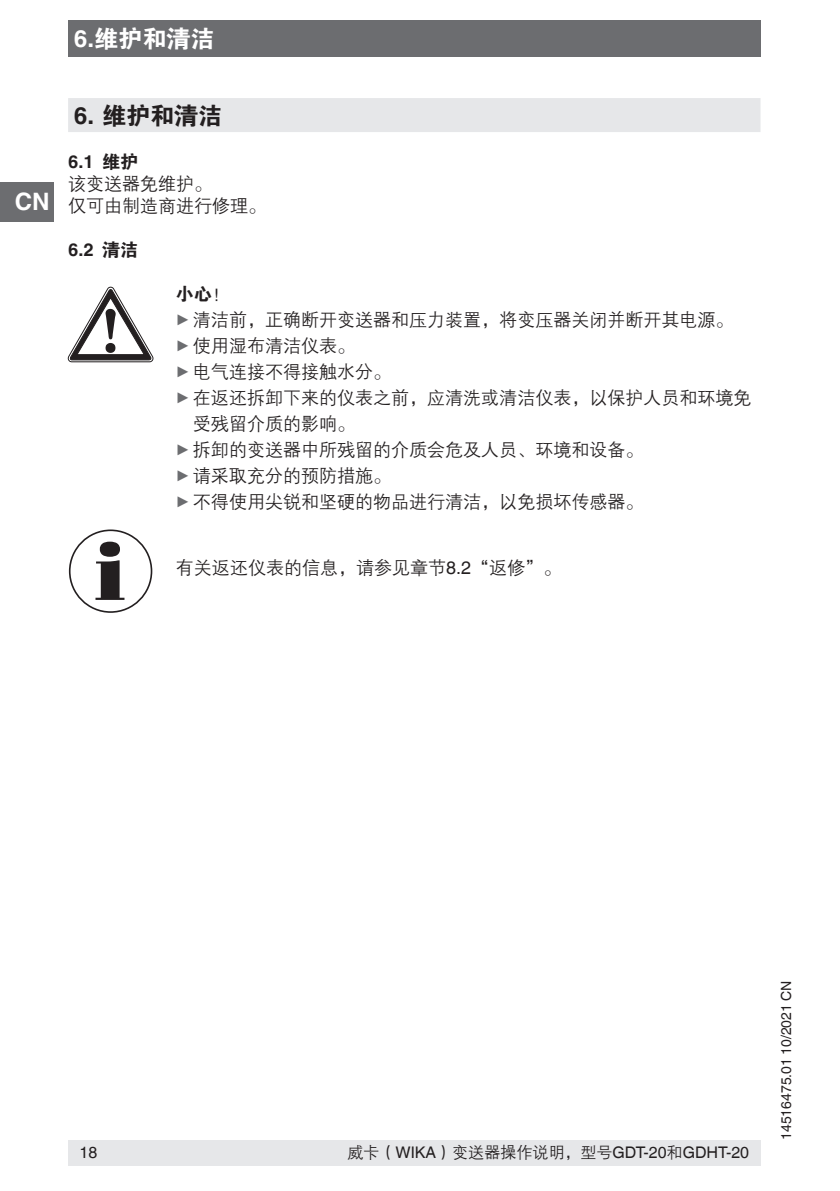
<style>
.page{position:relative;width:840px;height:1191px;background:#fff}
.page>*{position:absolute;margin:0;border:0;box-sizing:border-box;transform-origin:0 0}
.t1{font:24px "FZDHTJW GB1 0";color:#231f20}
.t2{font:24px "FZDHTJW GB1 0";color:#fff}
.t3{font:700 24px "Helvetica World";color:#fff}
.t4{font:18px/22px "FZZDXJW GB1 0";color:#231f20}
.t5{font:700 18px "Helvetica World";color:#231f20}
.t6{font:18px "FZDHTJW GB1 0";color:#231f20}
.t7{font:16px "Helvetica World";color:#231f20}
.t8{font:14px "Helvetica World";color:#231f20}
.s1{font-family:"Helvetica World";font-weight:700}
.s2{font-family:"FZDHTJW GB1 0";font-weight:400}
.s3{font-family:"Helvetica World";font-size:17.8px;color:#6c6d70}
.s4{font-family:"Helvetica World"}
.s5{font-family:"FZZDXJW GB1 0"}
</style>
<div class="page">
<div style="left:68px;top:1140px;width:692px;height:25px;background:#e6e7e9"></div>
<div style="left:68px;top:20px;width:692px;height:37px;background:#6c6d70"></div>
<div style="left:0;top:182px;width:54px;height:39px;background:#6c6d70"></div>
<div style="left:68px;top:98px;width:692px;height:34px;background:#e6e7e9"></div>
<svg style="left:68px;top:287px;width:85px;height:75px"></svg>
<svg style="left:95px;top:541px;width:29px;height:59px"></svg>
<div style="left:69px;top:529px;width:83px;height:84px;border:2px solid #231f20;border-radius:50%"></div>
<h1 class="t2" style="left:74px;top:25px;width:142px"><span class="s1">6.</span>维护和清洁</h1>
<h1 class="t3" style="left:15px;top:188px;width:36px">CN</h1>
<h1 class="t1" style="left:74px;top:102px;width:150px"><span class="s1">6.</span> 维护和清洁</h1>
<p class="t5" style="left:68px;top:151px;width:72px">6.1 <span class="s2">维护</span></p>
<p class="t4" style="left:68px;top:173px;width:199px">该变送器免维护。<br>仅可由制造商进行修理。</p>
<p class="t5" style="left:68px;top:239px;width:72px">6.2 <span class="s2">清洁</span></p>
<p class="t6" style="left:176px;top:283px;width:55px">小心！</p>
<p class="t4" style="left:176px;top:309px;width:559px"><span class="s3">▶</span>清洁前，正确断开变送器和压力装置，将变压器关闭并断开其电源。</p>
<p class="t4" style="left:176px;top:335px;width:181px"><span class="s3">▶</span>使用湿布清洁仪表。</p>
<p class="t4" style="left:176px;top:361px;width:217px"><span class="s3">▶</span>电气连接不得接触水分。</p>
<p class="t4" style="left:176px;top:387px;width:577px"><span class="s3">▶</span>在返还拆卸下来的仪表之前，应清洗或清洁仪表，以保护人员和环境免</p>
<p class="t4" style="left:193px;top:413px;width:163px">受残留介质的影响。</p>
<p class="t4" style="left:176px;top:439px;width:469px"><span class="s3">▶</span>拆卸的变送器中所残留的介质会危及人员、环境和设备。</p>
<p class="t4" style="left:176px;top:465px;width:217px"><span class="s3">▶</span>请采取充分的预防措施。</p>
<p class="t4" style="left:176px;top:491px;width:469px"><span class="s3">▶</span>不得使用尖锐和坚硬的物品进行清洁，以免损坏传感器。</p>
<p class="t4" style="left:176px;top:557px;width:387px">有关返还仪表的信息，请参见章节<span class="s4">8.2</span>“返修”。</p>
<p class="t7" style="left:79px;top:1143px;width:19px">18</p>
<p class="t7" style="left:347px;top:1143px;width:403px"><span class="s5">威卡（</span>WIKA<span class="s5">）变送器操作说明，型号</span>GDT-20<span class="s5">和</span>GDHT-20</p>
<p class="t8" style="left:777px;top:1140px;width:161px;rotate:-90deg">14516475.01 10/2021 CN</p>
</div>
